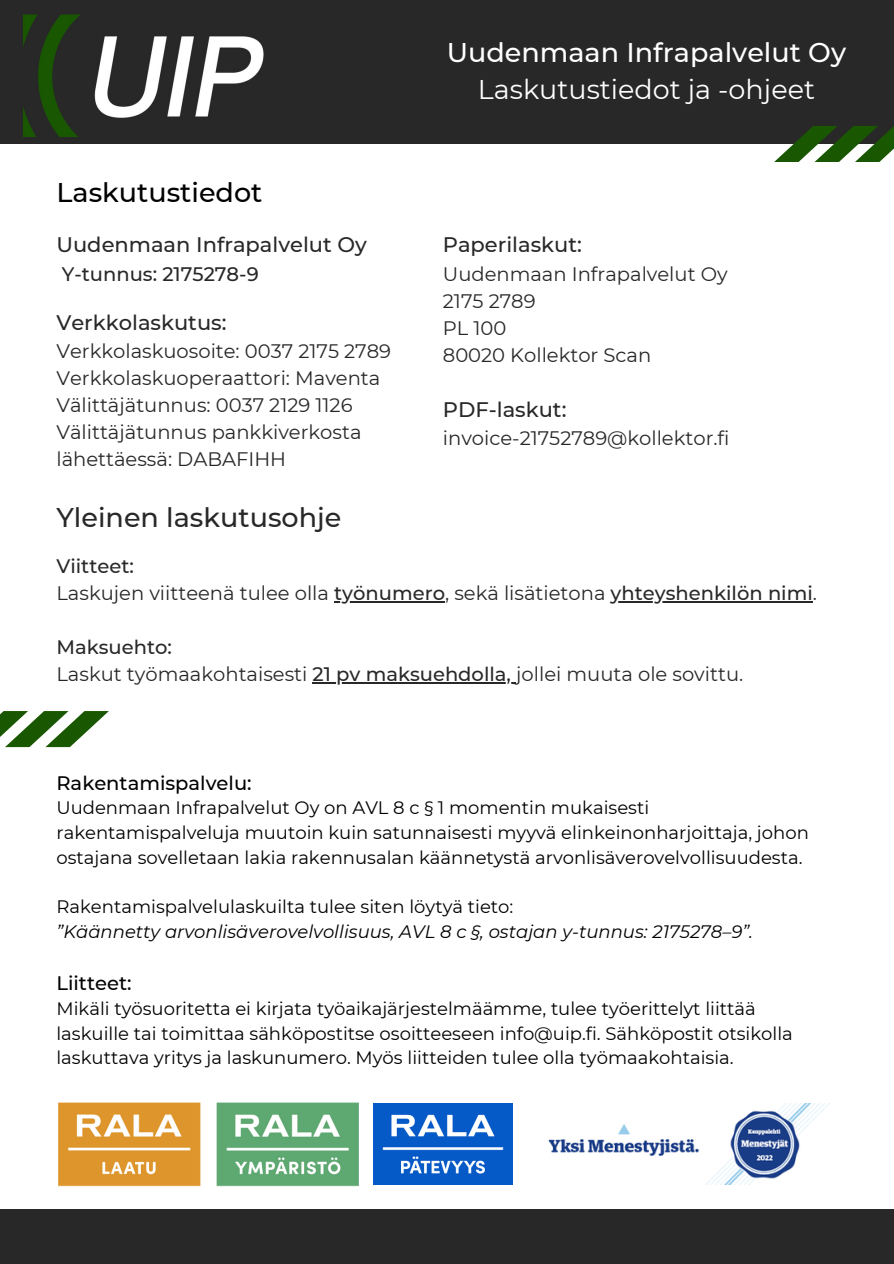
<style>
.page{position:relative;width:894px;height:1264px;background:#fff}
.page>*{position:absolute;margin:0;border:0;box-sizing:border-box;transform-origin:0 0}
.t1{font:500 27px "Montserrat";color:#fff}
.t2{font:27px "Montserrat";color:#fff}
.t3{font:500 27px "Montserrat";color:#282828}
.t4{font:500 27px "Montserrat";color:#000}
.t5{font:500 21px "Montserrat";color:#282828}
.t6{font:19.5px/27px "Montserrat";color:#282828}
.t7{font:500 19.5px "Montserrat";color:#000}
.t8{font:500 19.5px "Montserrat";color:#282828}
.t9{font:18px/24.8px "Montserrat";color:#000}
.t10{font:italic 18px "Montserrat";color:#000}
.s1{font-weight:500}
</style>
<div class="page">
<img style="left:58px;top:1102px;width:301px;height:85px">
<div style="left:0;top:0;width:893px;height:144px;background:#282828"></div>
<svg style="left:774px;top:126px;width:119px;height:36px"></svg>
<img style="left:23px;top:14px;width:241px;height:122px">
<div style="left:0;top:1209px;width:893px;height:54px;background:#282828"></div>
<hr style="left:334px;top:601px;width:111px;height:1px;background:#282828">
<hr style="left:610px;top:601px;width:202px;height:1px;background:#282828">
<hr style="left:312px;top:682px;width:204px;height:1px;background:#282828">
<svg style="left:0;top:711px;width:109px;height:36px"></svg>
<img style="left:548px;top:1103px;width:282px;height:81px">
<img style="left:374px;top:1103px;width:138px;height:81px">
<h1 class="t4" style="left:56px;top:176px;width:207px">Laskutustiedot</h1>
<p class="t5" style="left:56px;top:232px;width:312px">Uudenmaan Infrapalvelut Oy</p>
<p class="t8" style="left:62px;top:262px;width:198px">Y-tunnus: 2175278-9</p>
<p class="t5" style="left:56px;top:309px;width:171px">Verkkolaskutus:</p>
<p class="t6" style="left:56px;top:337px;width:336px">Verkkolaskuosoite: 0037 2175 2789<br>Verkkolaskuoperaattori: Maventa<br>Välittäjätunnus: 0037 2129 1126<br>Välittäjätunnus pankkiverkosta lähettäessä: DABAFIHH</p>
<h1 class="t3" style="left:56px;top:501px;width:286px">Yleinen laskutusohje</h1>
<h1 class="t1" style="left:446px;top:35px;width:401px">Uudenmaan Infrapalvelut Oy</h1>
<h1 class="t2" style="left:478px;top:73px;width:338px">Laskutustiedot ja -ohjeet</h1>
<p class="t5" style="left:443px;top:232px;width:140px">Paperilaskut:</p>
<p class="t6" style="left:443px;top:260px;width:286px">Uudenmaan Infrapalvelut Oy<br>2175 2789<br>PL 100<br>80020 Kollektor Scan</p>
<p class="t5" style="left:443px;top:396px;width:125px">PDF-laskut:</p>
<p class="t6" style="left:443px;top:424px;width:288px">invoice-21752789@kollektor.fi</p>
<p class="t6" style="left:56px;top:553px;width:761px"><span class="s1">Viitteet:<br></span>Laskujen viitteenä tulee olla <span class="s1">työnumero</span>, sekä lisätietona <span class="s1">yhteyshenkilön nimi</span>.</p>
<p class="t6" style="left:56px;top:634px;width:688px"><span class="s1">Maksuehto:<br></span>Laskut työmaakohtaisesti <span class="s1">21 pv maksuehdolla,</span> jollei muuta ole sovittu.</p>
<p class="t7" style="left:56px;top:770px;width:197px">Rakentamispalvelu:</p>
<p class="t9" style="left:56px;top:795px;width:753px">Uudenmaan Infrapalvelut Oy on AVL 8 c § 1 momentin mukaisesti rakentamispalveluja muutoin kuin satunnaisesti myyvä elinkeinonharjoittaja, johon ostajana sovelletaan lakia rakennusalan käännetystä arvonlisäverovelvollisuudesta.</p>
<p class="t9" style="left:56px;top:894px;width:458px">Rakentamispalvelulaskuilta tulee siten löytyä tieto:</p>
<p class="t10" style="left:56px;top:920px;width:698px">”Käännetty arvonlisäverovelvollisuus, AVL 8 c §, ostajan y-tunnus: 2175278–9”.</p>
<p class="t7" style="left:56px;top:971px;width:77px">Liitteet:</p>
<p class="t9" style="left:56px;top:996px;width:737px">Mikäli työsuoritetta ei kirjata työaikajärjestelmäämme, tulee työerittelyt liittää laskuille tai toimittaa sähköpostitse osoitteeseen info@uip.fi. Sähköpostit otsikolla laskuttava yritys ja laskunumero. Myös liitteiden tulee olla työmaakohtaisia.</p>
</div>
